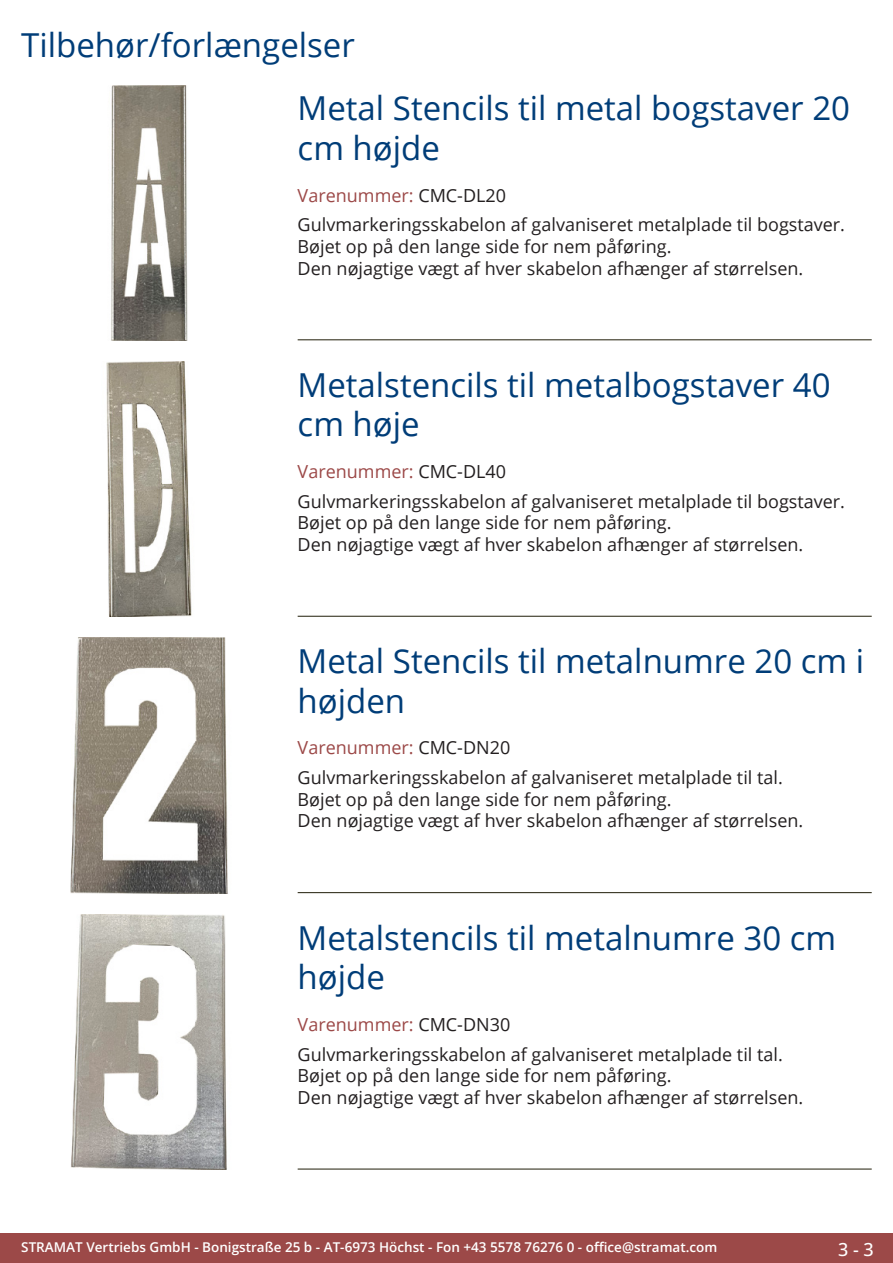
<style>
.page{position:relative;width:893px;height:1263px;background:#fff}
.page>*{position:absolute;margin:0;border:0;box-sizing:border-box;transform-origin:0 0}
.Produkttitel{font:33px/39.6px "Open Sans";color:#003d78}
.RastTitel{font:33px "Open Sans";color:#003d78}
.Beschreibung_Text{font:18px/21.6px "Open Sans";color:#231f20}
.TechDaten_Überschrif{font:18px "Open Sans";color:#9c4948}
.t1{font:500 18px "Open Sans";color:#fff}
.t2{font:600 13.5px "Open Sans";color:#fff}
.s1{color:#231f20}
</style>
<div class="page">
<div style="left:0;top:1233px;width:893px;height:30px;background:#9c4948"></div>
<hr style="left:298px;top:340px;width:574px;height:1px;background:#201d08">
<hr style="left:298px;top:616px;width:574px;height:1px;background:#201d08">
<hr style="left:298px;top:892px;width:574px;height:1px;background:#201d08">
<hr style="left:298px;top:1169px;width:574px;height:1px;background:#201d08">
<img style="left:111px;top:85px;width:77px;height:255px">
<img style="left:106px;top:361px;width:86px;height:256px">
<img style="left:70px;top:638px;width:158px;height:255px">
<img style="left:71px;top:914px;width:156px;height:255px">
<p class="RastTitel" style="left:21px;top:22px;width:335px">Tilbehør/forlængelser</p>
<p class="Produkttitel" style="left:298px;top:88px;width:554px">Metal Stencils til metal bogstaver 20 cm højde</p>
<p class="TechDaten_Überschrif" style="left:298px;top:183px;width:210px">Varenummer: <span class="s1">CMC-DL20</span></p>
<p class="Beschreibung_Text" style="left:298px;top:214px;width:549px">Gulvmarkeringsskabelon af galvaniseret metalplade til bogstaver.<br>Bøjet op på den lange side for nem påføring.<br>Den nøjagtige vægt af hver skabelon afhænger af størrelsen.</p>
<p class="Produkttitel" style="left:298px;top:364px;width:534px">Metalstencils til metalbogstaver 40 cm høje</p>
<p class="TechDaten_Überschrif" style="left:298px;top:459px;width:210px">Varenummer: <span class="s1">CMC-DL40</span></p>
<p class="Beschreibung_Text" style="left:298px;top:490px;width:549px">Gulvmarkeringsskabelon af galvaniseret metalplade til bogstaver.<br>Bøjet op på den lange side for nem påføring.<br>Den nøjagtige vægt af hver skabelon afhænger af størrelsen.</p>
<p class="Produkttitel" style="left:298px;top:640px;width:568px">Metal Stencils til metalnumre 20 cm i højden</p>
<p class="TechDaten_Überschrif" style="left:298px;top:735px;width:214px">Varenummer: <span class="s1">CMC-DN20</span></p>
<p class="Beschreibung_Text" style="left:298px;top:766px;width:507px">Gulvmarkeringsskabelon af galvaniseret metalplade til tal.<br>Bøjet op på den lange side for nem påføring.<br>Den nøjagtige vægt af hver skabelon afhænger af størrelsen.</p>
<p class="Produkttitel" style="left:298px;top:917px;width:540px">Metalstencils til metalnumre 30 cm højde</p>
<p class="TechDaten_Überschrif" style="left:298px;top:1012px;width:214px">Varenummer: <span class="s1">CMC-DN30</span></p>
<p class="Beschreibung_Text" style="left:298px;top:1043px;width:507px">Gulvmarkeringsskabelon af galvaniseret metalplade til tal.<br>Bøjet op på den lange side for nem påføring.<br>Den nøjagtige vægt af hver skabelon afhænger af størrelsen.</p>
<p class="t2" style="left:21px;top:1238px;width:698px">STRAMAT Vertriebs GmbH - Bonigstraße 25 b - AT-6973 Höchst - Fon +43 5578 76276 0 - office@stramat.com</p>
<p class="t1" style="left:838px;top:1237px;width:37px">3 - 3</p>
</div>
